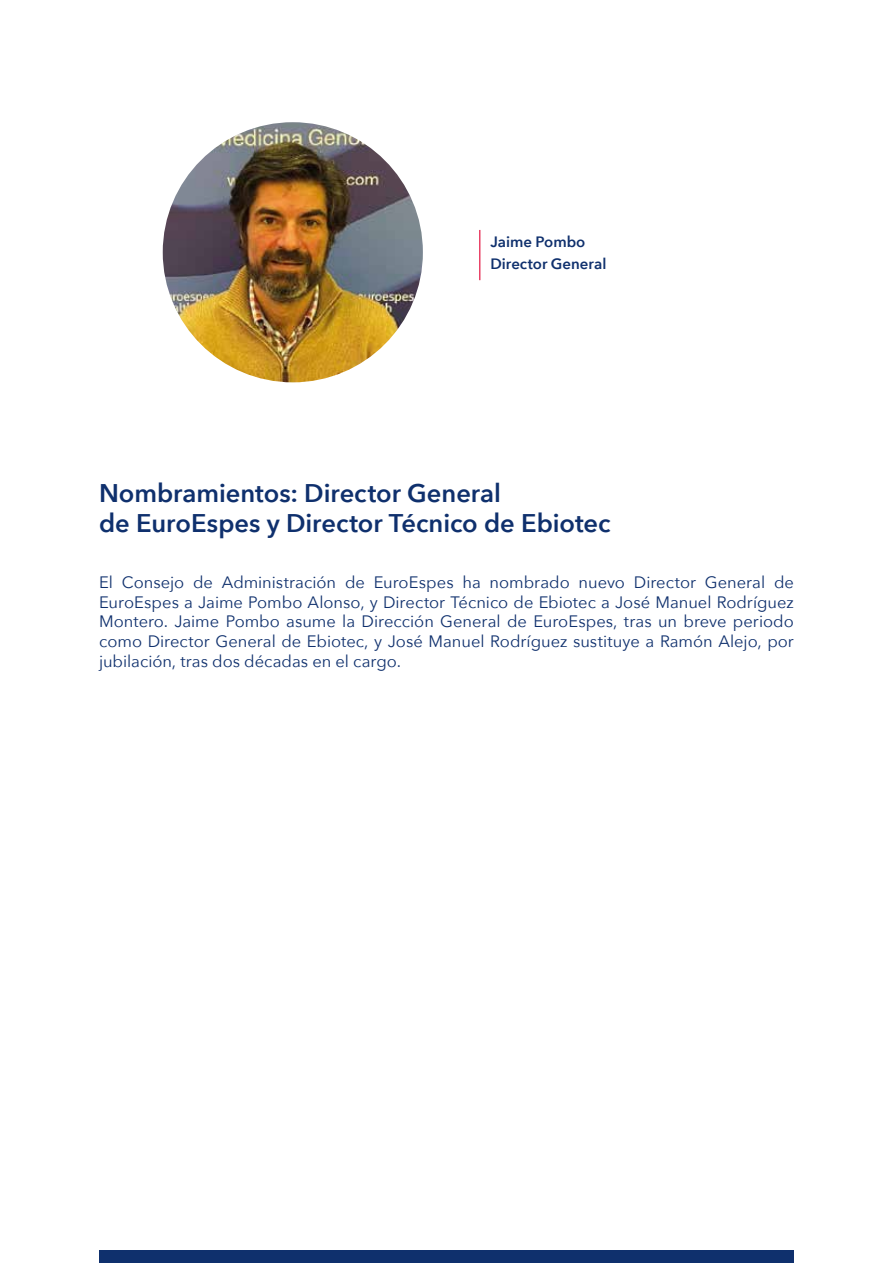
<style>
.page{position:relative;width:893px;height:1263px;background:#fff}
.page>*{position:absolute;margin:0;border:0;box-sizing:border-box;transform-origin:0 0}
.t1{font:600 25.5px/30.6px "Avenir Next";color:#0f306d}
.t2{font:16.5px/19.8px "Avenir Next";color:#0f306d;text-align:justify}
.t3{font:600 15px/22.5px "Avenir Next";color:#0f306d}
</style>
<div class="page">
<img style="left:163px;top:122px;width:260px;height:260px;border-radius:130px">
<hr style="left:479px;top:230px;width:1px;height:50px;background:#e94367">
<div style="left:99px;top:1250px;width:695px;height:13px;background:#0f306d"></div>
<p class="t3" style="left:490px;top:230px;width:117px">Jaime Pombo<br>Director General</p>
<h1 class="t1" style="left:99px;top:477px;width:513px">Nombramientos: Director General<br>de EuroEspes y Director Técnico de Ebiotec</h1>
<p class="t2" style="left:99px;top:571px;width:696px">El Consejo de Administración de EuroEspes ha nombrado nuevo Director General de EuroEspes a Jaime Pombo Alonso, y Director Técnico de Ebiotec a José Manuel Rodríguez Montero. Jaime Pombo asume la Dirección General de EuroEspes, tras un breve periodo como Director General de Ebiotec, y José Manuel Rodríguez sustituye a Ramón Alejo, por jubilación, tras dos décadas en el cargo.</p>
</div>
